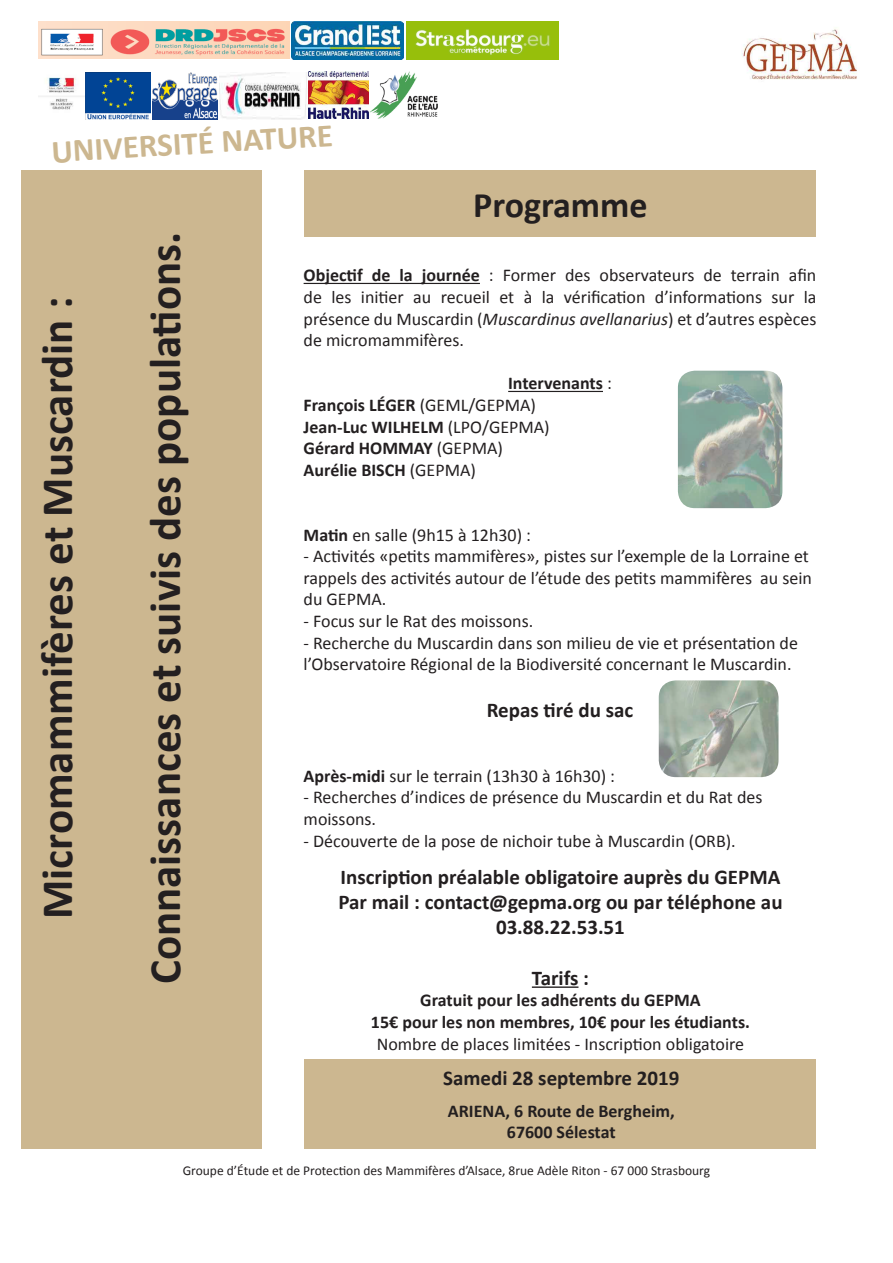
<style>
.page{position:relative;width:893px;height:1263px;background:#fff}
.page>*{position:absolute;margin:0;border:0;box-sizing:border-box;transform-origin:0 0}
.t1{font:700 45px "Calibri";color:#231f20}
.t2{font:700 36px "Calibri";color:#231f20}
.t3{font:700 33px "Calibri";color:#ccb790}
.t4{font:700 21px/25.2px "Calibri";color:#231f20;text-align:center}
.t5{font:18px/21.6px "Calibri";color:#231f20}
.t6{font:700 18px "Calibri";color:#231f20}
.t7{font:13.5px "Calibri";color:#231f20}
.s1{font-weight:700}
.s2{font-style:italic}
.s3{font-weight:400}
</style>
<div class="page">
<hr style="left:304px;top:283px;width:176px;height:1px;background:#231f20">
<hr style="left:508px;top:391px;width:95px;height:1px;background:#231f20">
<img style="left:678px;top:371px;width:104px;height:137px">
<div style="left:304px;top:170px;width:512px;height:67px;background:#ccb790"></div>
<div style="left:21px;top:170px;width:240px;height:978px;background:#ccb790"></div>
<div style="left:304px;top:1059px;width:512px;height:89px;background:#ccb790"></div>
<hr style="left:532px;top:986px;width:46px;height:2px;background:#231f20">
<img style="left:659px;top:680px;width:119px;height:97px">
<img style="left:39px;top:21px;width:250px;height:38px">
<img style="left:292px;top:21px;width:112px;height:38px">
<img style="left:406px;top:21px;width:152px;height:39px">
<img style="left:39px;top:73px;width:178px;height:46px">
<img style="left:220px;top:72px;width:148px;height:47px">
<img style="left:370px;top:72px;width:67px;height:46px">
<img style="left:742px;top:29px;width:115px;height:51px">
<p class="t3" style="left:50px;top:132px;width:283px;rotate:-4deg">UNIVERSITÉ NATURE</p>
<p class="t2" style="left:473px;top:182px;width:176px">Programme</p>
<p class="t1" style="left:29px;top:919px;width:624px;rotate:-90deg">Micromammifères et Muscardin :</p>
<p class="t1" style="left:137px;top:984px;width:754px;rotate:-90deg">Connaissances et suivis des populations.</p>
<p class="t5" style="left:304px;top:265px;width:514px"><span class="s1">Objectif de la journée</span> : Former des observateurs de terrain afin de les initier au recueil et à la vérification d’informations sur la</p>
<p class="t5" style="left:304px;top:308px;width:514px">présence du Muscardin (<span class="s2">Muscardinus avellanarius</span>) et d’autres espèces de micromammifères.</p>
<p class="t6" style="left:508px;top:372px;width:105px">Intervenants <span class="s3">:</span></p>
<p class="t6" style="left:304px;top:393px;width:234px">François LÉGER <span class="s3">(GEML/GEPMA)</span></p>
<p class="t6" style="left:304px;top:415px;width:248px">Jean-Luc WILHELM <span class="s3">(LPO/GEPMA)</span></p>
<p class="t6" style="left:304px;top:437px;width:201px">Gérard HOMMAY <span class="s3">(GEPMA)</span></p>
<p class="t6" style="left:304px;top:458px;width:174px">Aurélie BISCH <span class="s3">(GEPMA)</span></p>
<p class="t5" style="left:304px;top:524px;width:229px"><span class="s1">Matin</span> en salle (9h15 à 12h30) :</p>
<p class="t5" style="left:304px;top:545px;width:510px">- Activités «petits mammifères», pistes sur l’exemple de la Lorraine et rappels des activités autour de l’étude des petits mammifères au sein du GEPMA.</p>
<p class="t5" style="left:304px;top:610px;width:231px">- Focus sur le Rat des moissons.</p>
<p class="t5" style="left:304px;top:632px;width:496px">- Recherche du Muscardin dans son milieu de vie et présentation de l’Observatoire Régional de la Biodiversité concernant le Muscardin.</p>
<p class="t4" style="left:487px;top:697px;width:148px">Repas tiré du sac</p>
<p class="t5" style="left:304px;top:765px;width:313px"><span class="s1">Après-midi</span> sur le terrain (13h30 à 16h30) :</p>
<p class="t5" style="left:304px;top:787px;width:460px">- Recherches d’indices de présence du Muscardin et du Rat des</p>
<p class="t5" style="left:304px;top:808px;width:74px">moissons.</p>
<p class="t5" style="left:304px;top:830px;width:434px">- Découverte de la pose de nichoir tube à Muscardin (ORB).</p>
<p class="t4" style="left:340px;top:864px;width:441px">Inscription préalable obligatoire auprès du GEPMA</p>
<p class="t4" style="left:338px;top:889px;width:446px">Par mail : contact@gepma.org ou par téléphone au<br>03.88.22.53.51</p>
<p class="t4" style="left:532px;top:965px;width:59px">Tarifs :</p>
<p class="t6" style="left:420px;top:989px;width:282px">Gratuit pour les adhérents du GEPMA</p>
<p class="t6" style="left:371px;top:1010px;width:381px">15€ pour les non membres, 10€ pour les étudiants.</p>
<p class="t5" style="left:377px;top:1033px;width:369px">Nombre de places limitées - Inscription obligatoire</p>
<p class="t4" style="left:443px;top:1066px;width:238px">Samedi 28 septembre 2019</p>
<p class="t6" style="left:448px;top:1099px;width:228px">ARIENA, 6 Route de Bergheim,</p>
<p class="t6" style="left:507px;top:1120px;width:110px">67600 Sélestat</p>
<p class="t7" style="left:183px;top:1161px;width:529px">Groupe d’Étude et de Protection des Mammifères d’Alsace, 8rue Adèle Riton - 67 000 Strasbourg</p>
</div>
